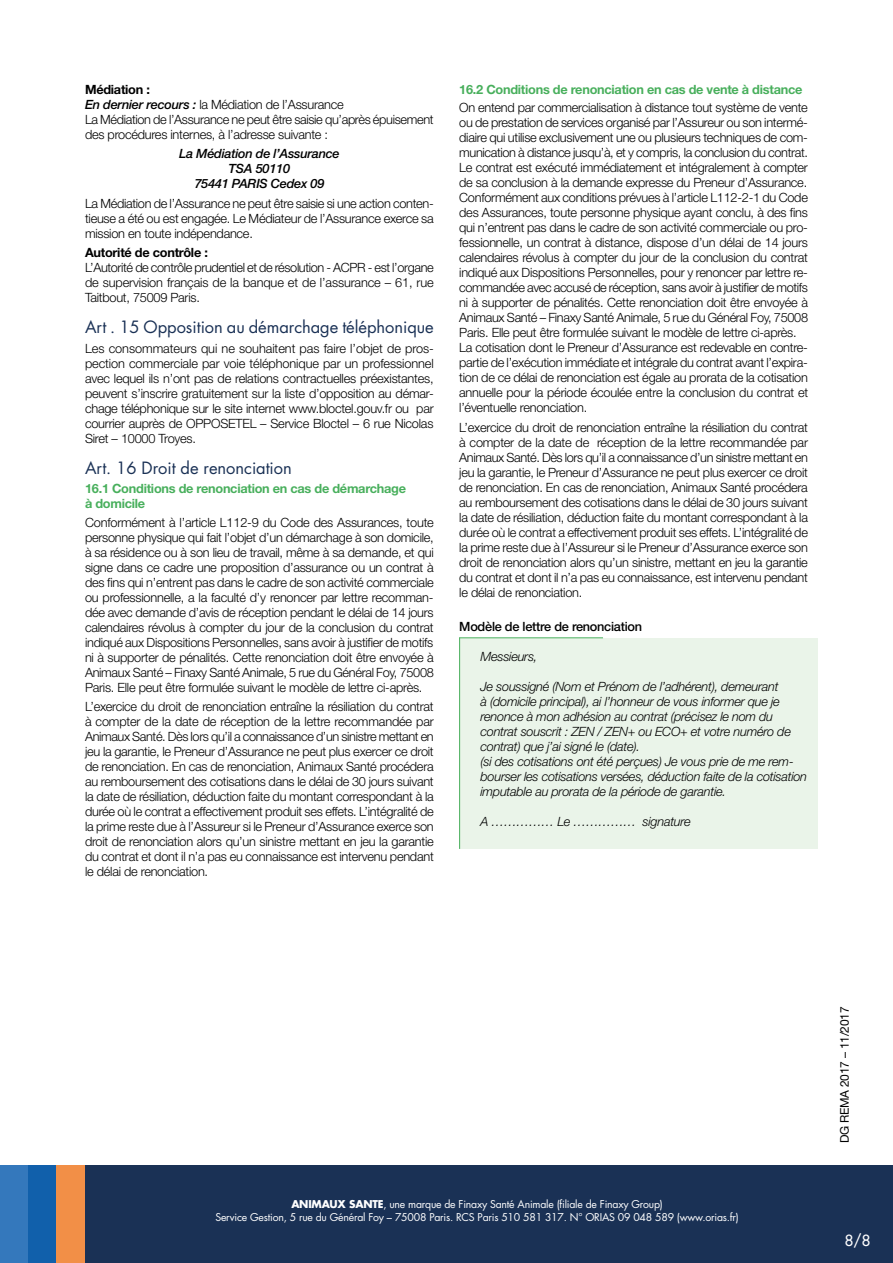
<style>
.page{position:relative;width:893px;height:1263px;background:#fff}
.page>*{position:absolute;margin:0;border:0;box-sizing:border-box;transform-origin:0 0}
.t1{font:16.5px "Futura";letter-spacing:-.005em;color:#1a3155}
.t2{font:15px "Futura";color:#fff}
.t3{font:300 12.75px/15px "Helvetica Neue LT Std";letter-spacing:-.02em;color:#000;text-align:justify}
.t4{font:italic 300 12.75px/15px "Helvetica Neue LT Std";letter-spacing:-.02em;color:#000}
.t5{font:700 12.75px/15px "Helvetica Neue LT Std";letter-spacing:-.02em;color:#48af5c}
.t6{font:italic 500 12.75px/15px "Helvetica Neue LT Std";letter-spacing:-.02em;color:#000;text-align:center}
.t7{font:500 12.75px "Helvetica Neue LT Std";letter-spacing:-.02em;color:#000}
.t8{font:700 12.75px "Helvetica Neue LT Std";letter-spacing:-.02em;color:#000}
.t9{font:12px "Helvetica Neue LT Std";letter-spacing:-.02em;color:#000}
.t10{font:10.5px/13.5px "Futura";letter-spacing:-.02em;color:#fff;text-align:center}
.s1{font-weight:700}
.s2{font-weight:500;font-style:italic}
</style>
<div class="page">
<div style="left:459px;top:638px;width:359px;height:210px;background:#eaf4e9"></div>
<hr style="left:459px;top:637px;width:1px;height:212px;background:#48af5c">
<hr style="left:459px;top:637px;width:144px;height:1px;background:#48af5c">
<div style="left:85px;top:1165px;width:808px;height:98px;background:#1a3155"></div>
<div style="left:0;top:1165px;width:28px;height:98px;background:#3478bc"></div>
<div style="left:28px;top:1165px;width:29px;height:98px;background:#1160ab"></div>
<div style="left:57px;top:1165px;width:28px;height:98px;background:#f28f47"></div>
<p class="t3" style="left:85px;top:82px;width:350px;text-align:left"><span class="s1">Médiation :<br></span><span class="s2">En dernier recours :</span> la Médiation de l’Assurance<br>La Médiation de l’Assurance ne peut être saisie qu’après épuisement des procédures internes, à l’adresse suivante :</p>
<p class="t6" style="left:179px;top:146px;width:162px">La Médiation de l’Assurance<br>TSA 50110<br>75441 PARIS Cedex 09</p>
<p class="t3" style="left:85px;top:195px;width:350px">La Médiation de l’Assurance ne peut être saisie si une action conten&shy;tieuse a été ou est engagée. Le Médiateur de l’Assurance exerce sa mission en toute indépendance.</p>
<p class="t8" style="left:85px;top:244px;width:124px">Autorité de contrôle :</p>
<p class="t3" style="left:85px;top:260px;width:350px">L’Autorité de contrôle prudentiel et de résolution - ACPR - est l’organe de supervision français de la banque et de l’assurance – 61, rue Taitbout, 75009 Paris.</p>
<p class="t1" style="left:85px;top:316px;width:350px">Art . 15 Opposition au démarchage téléphonique</p>
<p class="t3" style="left:85px;top:340px;width:350px">Les consommateurs qui ne souhaitent pas faire l’objet de pros&shy;pection commerciale par voie téléphonique par un professionnel avec lequel ils n’ont pas de relations contractuelles préexistantes, peuvent s’inscrire gratuitement sur la liste d’opposition au démar&shy;chage téléphonique sur le site internet www.bloctel.gouv.fr ou par courrier auprès de OPPOSETEL – Service Bloctel – 6 rue Nicolas Siret – 10000 Troyes.</p>
<p class="t1" style="left:85px;top:457px;width:208px">Art. 16 Droit de renonciation</p>
<p class="t5" style="left:85px;top:481px;width:323px">16.1 Conditions de renonciation en cas de démarchage à domicile</p>
<p class="t3" style="left:85px;top:514px;width:350px">Conformément à l’article L112-9 du Code des Assurances, toute personne physique qui fait l’objet d’un démarchage à son domicile, à sa résidence ou à son lieu de travail, même à sa demande, et qui signe dans ce cadre une proposition d’assurance ou un contrat à des fins qui n’entrent pas dans le cadre de son activité commerciale ou professionnelle, a la faculté d’y renoncer par lettre recomman&shy;dée avec demande d’avis de réception pendant le délai de 14 jours calendaires révolus à compter du jour de la conclusion du contrat indiqué aux Dispositions Personnelles, sans avoir à justifier de motifs ni à supporter de pénalités. Cette renonciation doit être envoyée à Animaux Santé – Finaxy Santé Animale, 5 rue du Général Foy, 75008<br>Paris. Elle peut être formulée suivant le modèle de lettre ci-après.</p>
<p class="t3" style="left:85px;top:699px;width:350px">L’exercice du droit de renonciation entraîne la résiliation du contrat à compter de la date de réception de la lettre recommandée par Animaux Santé. Dès lors qu’il a connaissance d’un sinistre mettant en jeu la garantie, le Preneur d’Assurance ne peut plus exercer ce droit de renonciation. En cas de renonciation, Animaux Santé procédera au remboursement des cotisations dans le délai de 30 jours suivant la date de résiliation, déduction faite du montant correspondant à la durée où le contrat a effectivement produit ses effets. L’intégralité de la prime reste due à l’Assureur si le Preneur d’Assurance exerce son droit de renonciation alors qu’un sinistre mettant en jeu la garantie du contrat et dont il n’a pas eu connaissance est intervenu pendant le délai de renonciation.</p>
<p class="t5" style="left:459px;top:82px;width:345px">16.2 Conditions de renonciation en cas de vente à distance</p>
<p class="t3" style="left:459px;top:100px;width:350px;text-align:left">On entend par commercialisation à distance tout système de vente ou de prestation de services organisé par l’Assureur ou son intermé&shy;diaire qui utilise exclusivement une ou plusieurs techniques de com&shy;munication à distance jusqu’à, et y compris, la conclusion du contrat.<br>Le contrat est exécuté immédiatement et intégralement à compter de sa conclusion à la demande expresse du Preneur d’Assurance.<br>Conformément aux conditions prévues à l’article L112-2-1 du Code des Assurances, toute personne physique ayant conclu, à des fins qui n’entrent pas dans le cadre de son activité commerciale ou pro&shy;fessionnelle, un contrat à distance, dispose d’un délai de 14 jours calendaires révolus à compter du jour de la conclusion du contrat indiqué aux Dispositions Personnelles, pour y renoncer par lettre re&shy;commandée avec accusé de réception, sans avoir à justifier de motifs ni à supporter de pénalités. Cette renonciation doit être envoyée à Animaux Santé – Finaxy Santé Animale, 5 rue du Général Foy, 75008<br>Paris. Elle peut être formulée suivant le modèle de lettre ci-après.<br>La cotisation dont le Preneur d’Assurance est redevable en contre&shy;partie de l’exécution immédiate et intégrale du contrat avant l’expira&shy;tion de ce délai de renonciation est égale au prorata de la cotisation annuelle pour la période écoulée entre la conclusion du contrat et l’éventuelle renonciation.</p>
<p class="t3" style="left:459px;top:419px;width:350px">L’exercice du droit de renonciation entraîne la résiliation du contrat à compter de la date de réception de la lettre recommandée par Animaux Santé. Dès lors qu’il a connaissance d’un sinistre mettant en jeu la garantie, le Preneur d’Assurance ne peut plus exercer ce droit de renonciation. En cas de renonciation, Animaux Santé procédera au remboursement des cotisations dans le délai de 30 jours suivant la date de résiliation, déduction faite du montant correspondant à la durée où le contrat a effectivement produit ses effets. L’intégralité de la prime reste due à l’Assureur si le Preneur d’Assurance exerce son droit de renonciation alors qu’un sinistre, mettant en jeu la garantie du contrat et dont il n’a pas eu connaissance, est intervenu pendant le délai de renonciation.</p>
<p class="t7" style="left:459px;top:619px;width:184px">Modèle de lettre de renonciation</p>
<p class="t4" style="left:480px;top:649px;width:58px">Messieurs,</p>
<p class="t4" style="left:480px;top:679px;width:328px">Je soussigné (Nom et Prénom de l’adhérent), demeurant<br>à (domicile principal), ai l’honneur de vous informer que je renonce à mon adhésion au contrat (précisez le nom du contrat souscrit : ZEN / ZEN+ ou ECO+ et votre numéro de contrat) que j’ai signé le (date).<br>(si des cotisations ont été perçues) Je vous prie de me rem&shy;bourser les cotisations versées, déduction faite de la cotisation imputable au prorata de la période de garantie.</p>
<p class="t4" style="left:480px;top:813px;width:212px">A …………… Le …………… signature</p>
<p class="t10" style="left:215px;top:1197px;width:525px"><span class="s1">ANIMAUX SANTE</span>, une marque de Finaxy Santé Animale (filiale de Finaxy Group)<br>Service Gestion, 5 rue du Général Foy – 75008 Paris. RCS Paris 510 581 317. N° ORIAS 09 048 589 (www.orias.fr)</p>
<p class="t9" style="left:837px;top:1143px;width:138px;rotate:-90deg">DG REMA 2017 – 11/2017</p>
<p class="t2" style="left:845px;top:1231px;width:27px">8/8</p>
</div>
